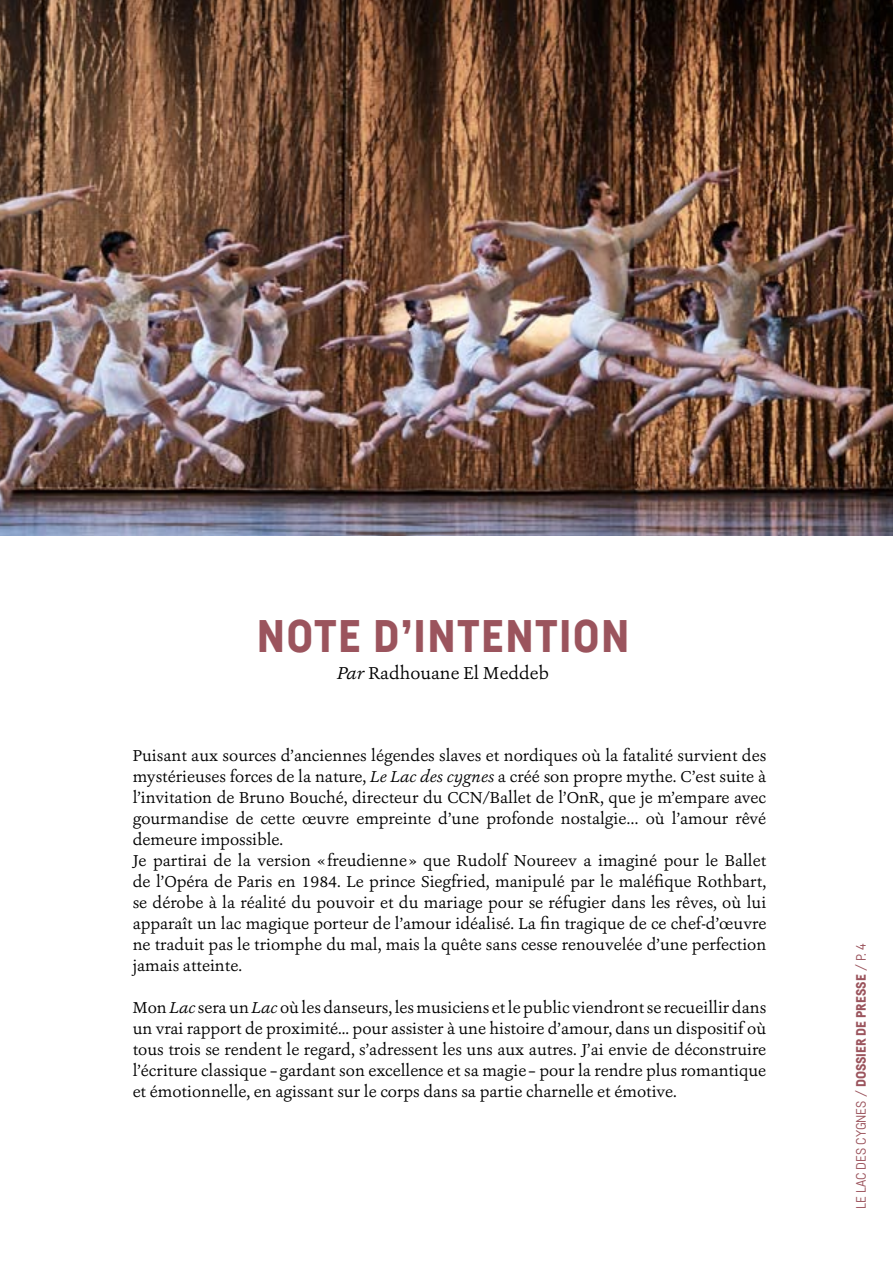
<style>
.page{position:relative;width:893px;height:1263px;background:#fff}
.page>*{position:absolute;margin:0;border:0;box-sizing:border-box;transform-origin:0 0}
.t1{font:900 45px "Fabrikat";letter-spacing:.03em;color:#9b545d}
.t2{font:18px "Ashbury";color:#000}
.t3{font:16.5px/21px "Ashbury";color:#000}
.t4{font:13.5px "Fabrikat";color:#9b545d}
.s1{font-style:italic}
.s2{font-weight:900}
</style>
<div class="page">
<img style="left:0;top:0;width:893px;height:536px">
<h1 class="t1" style="left:257px;top:608px;width:374px">NOTE D’INTENTION</h1>
<p class="t2" style="left:337px;top:662px;width:213px"><span class="s1">Par</span> Radhouane El Meddeb</p>
<p class="t3" style="left:133px;top:744px;width:635px">Puisant aux sources d’anciennes légendes slaves et nordiques où la fatalité survient des mystérieuses forces de la nature, <span class="s1">Le Lac des cygnes</span> a créé son propre mythe. C’est suite à l’invitation de Bruno Bouché, directeur du CCN/Ballet de l’OnR, que je m’empare avec gourmandise de cette œuvre empreinte d’une profonde nostalgie… où l’amour rêvé demeure impossible.<br>Je partirai de la version « freudienne » que Rudolf Noureev a imaginé pour le Ballet de l’Opéra de Paris en 1984. Le prince Siegfried, manipulé par le maléfique Rothbart, se dérobe à la réalité du pouvoir et du mariage pour se réfugier dans les rêves, où lui apparaît un lac magique porteur de l’amour idéalisé. La fin tragique de ce chef-d’œuvre ne traduit pas le triomphe du mal, mais la quête sans cesse renouvelée d’une perfection jamais atteinte.</p>
<p class="t3" style="left:133px;top:996px;width:635px;text-align:justify">Mon <span class="s1">Lac</span> sera un <span class="s1">Lac</span> où les danseurs, les musiciens et le public viendront se recueillir dans un vrai rapport de proximité... pour assister à une histoire d’amour, dans un dispositif où tous trois se rendent le regard, s’adressent les uns aux autres. J’ai envie de déconstruire l’écriture classique –gardant son excellence et sa magie – pour la rendre plus romantique et émotionnelle, en agissant sur le corps dans sa partie charnelle et émotive.</p>
<p class="t4" style="left:853px;top:1209px;width:267px;rotate:-90deg">LE LAC DES CYGNES / <span class="s2">DOSSIER DE PRESSE</span> / P. 4</p>
</div>
